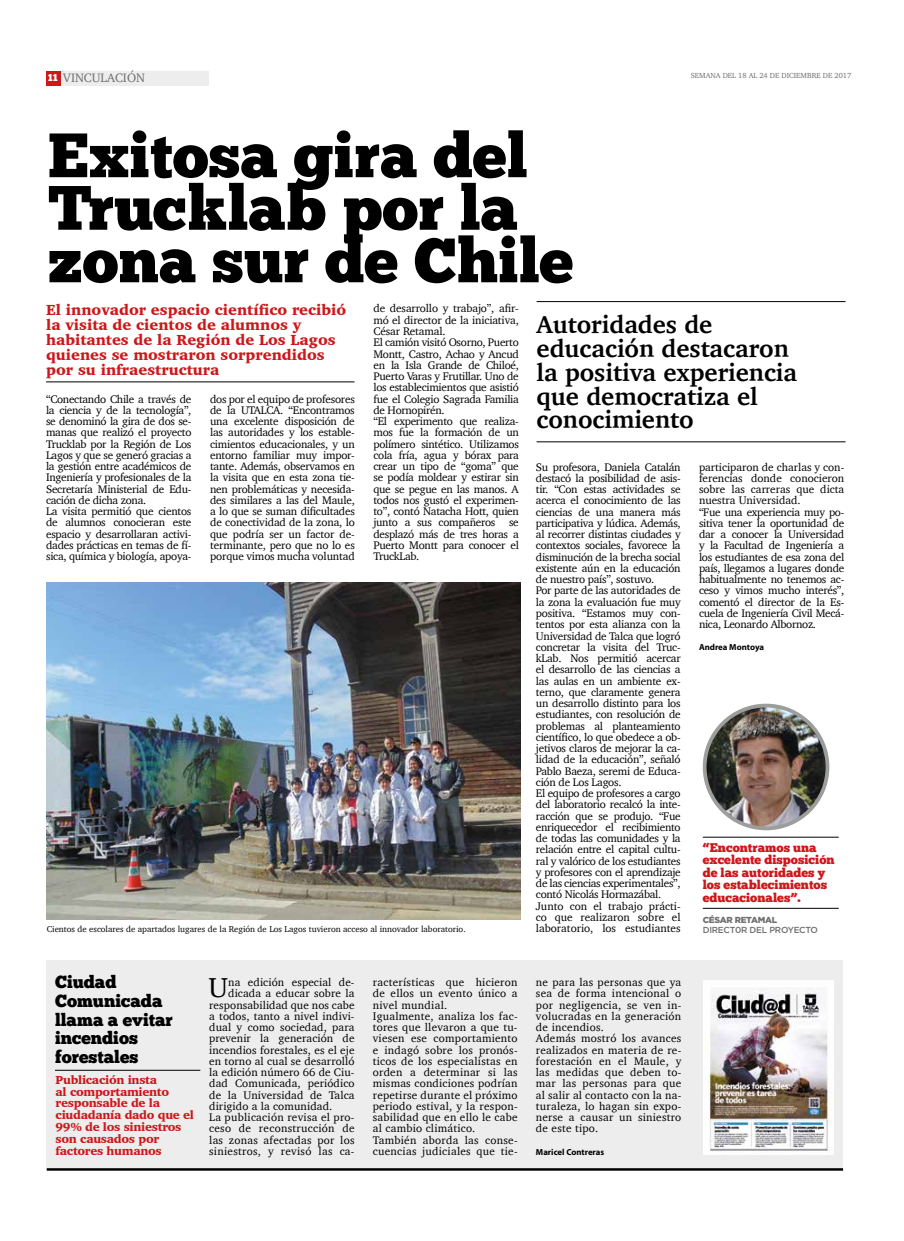
<style>
.page{position:relative;width:904px;height:1241px;background:#fff}
.page>*{position:absolute;margin:0;border:0;box-sizing:border-box;transform-origin:0 0}
.t1{font:62.5px/52.5px "Chunk Five Ex";color:#000}
.t2{font:28px "Charter";color:#000}
.t3{font:700 25px/23.8px "Charter";color:#000}
.t4{font:17.5px/18.8px "Chunk Five Ex";color:#000}
.t5{font:900 15px/15px "Charter";color:#cd171a}
.t6{font:12.5px/12.5px "Chunk Five Ex";color:#cd171a}
.t7{font:12.5px "Charter";color:#706f6f}
.t8{font:900 11.88px/11.9px "Charter";letter-spacing:-.025em;color:#cd171a}
.t9{font:11.25px/11.2px "Charter";letter-spacing:-.02em;color:#000}
.t10{font:11.25px/11.2px "Charter";letter-spacing:.02em;color:#000}
.t11{font:11.25px "Charter";letter-spacing:.01em;color:#000}
.t12{font:11.25px "Charter";letter-spacing:.025em;color:#000}
.t13{font:8.75px "Charter";color:#000}
.t14{font:700 8.75px "Myriad Pro";color:#000}
.t15{font:500 8.75px "Gotham";letter-spacing:-.03em;color:#706f6f}
.t16{font:900 8.75px "Gotham";letter-spacing:-.03em;color:#706f6f}
.t17{font:7.5px "Charter";color:#706f6f}
.s1{font-family:"Chunk Five Ex";font-size:10px;color:#fff}
</style>
<div class="page">
<div style="left:46px;top:71px;width:15px;height:15px;background:#cd171a"></div>
<div style="left:62px;top:71px;width:147px;height:15px;background:#ededed"></div>
<div style="left:47px;top:960px;width:796px;height:209px;background:#ededed"></div>
<img style="left:47px;top:582px;width:473px;height:336px">
<hr style="left:536px;top:441px;width:309px;height:1px;background:#000">
<hr style="left:536px;top:301px;width:309px;height:1px;background:#000">
<hr style="left:46px;top:381px;width:308px;height:1px;background:#000">
<hr style="left:702px;top:836px;width:136px;height:1px;background:#000">
<hr style="left:702px;top:907px;width:136px;height:1px;background:#000">
<img style="left:704px;top:705px;width:123px;height:123px;border-radius:61px">
<div style="left:702px;top:703px;width:127px;height:127px;border:4px solid #9d9d9c;border-radius:50%"></div>
<hr style="left:47px;top:1167px;width:796px;height:3px;background:#000">
<hr style="left:55px;top:1069px;width:145px;height:1px;background:#000">
<img style="left:703px;top:980px;width:130px;height:174px">
<p class="t7" style="left:48px;top:67px;width:99px"><span class="s1">11</span> VINCULACIÓN</p>
<p class="t17" style="left:690px;top:69px;width:162px">SEMANA DEL 18 AL 24 DE DICIEMBRE DE 2017</p>
<h1 class="t1" style="left:48px;top:128px;width:527px">Exitosa gira del<br>Trucklab por la zona sur de Chile</h1>
<h3 class="t5" style="left:46px;top:302px;width:302px">El innovador espacio científico recibió la visita de cientos de alumnos y habitantes de la Región de Los Lagos quienes se mostraron sorprendidos por su infraestructura</h3>
<p class="t9" style="left:46px;top:393px;width:147px">“Conectando Chile a través de la ciencia y de la tecnología”, se denominó la gira de dos se&shy;manas que realizó el proyecto<br>Trucklab por la Región de Los<br>Lagos y que se generó gracias a la gestión entre académicos de<br>Ingeniería y profesionales de la<br>Secretaría Ministerial de Edu&shy;cación de dicha zona.<br>La visita permitió que cientos de alumnos conocieran este espacio y desarrollaran activi&shy;dades prácticas en temas de fí&shy;sica, química y biología, apoya-</p>
<p class="t9" style="left:210px;top:393px;width:146px;text-align:justify">dos por el equipo de profesores de la UTALCA. “Encontramos una excelente disposición de las autoridades y los estable&shy;cimientos educacionales, y un entorno familiar muy impor&shy;tante. Además, observamos en la visita que en esta zona tie&shy;nen problemáticas y necesida&shy;des similares a las del Maule, a lo que se suman dificultades de conectividad de la zona, lo que podría ser un factor de&shy;terminante, pero que no lo es porque vimos mucha voluntad</p>
<p class="t9" style="left:373px;top:303px;width:147px">de desarrollo y trabajo”, afir&shy;mó el director de la iniciativa,<br>César Retamal.<br>El camión visitó Osorno, Puerto<br>Montt, Castro, Achao y Ancud en la Isla Grande de Chiloé,<br>Puerto Varas y Frutillar. Uno de los establecimientos que asistió fue el Colegio Sagrada Familia de Hornopirén.<br>“El experimento que realiza&shy;mos fue la formación de un polímero sintético. Utilizamos cola fría, agua y bórax para crear un tipo de “goma” que se podía moldear y estirar sin que se pegue en las manos. A todos nos gustó el experimen&shy;to”, contó Natacha Hott, quien junto a sus compañeros se desplazó más de tres horas a<br>Puerto Montt para conocer el<br>TruckLab.</p>
<h3 class="t3" style="left:536px;top:312px;width:262px">Autoridades de educación destacaron la positiva experiencia que democratiza el conocimiento</h3>
<p class="t9" style="left:536px;top:461px;width:146px">Su profesora, Daniela Catalán destacó la posibilidad de asis&shy;tir. “Con estas actividades se acerca el conocimiento de las ciencias de una manera más participativa y lúdica. Además, al recorrer distintas ciudades y contextos sociales, favorece la disminución de la brecha social existente aún en la educación de nuestro país”, sostuvo.<br>Por parte de las autoridades de la zona la evaluación fue muy positiva. “Estamos muy con&shy;tentos por esta alianza con la<br>Universidad de Talca que logró concretar la visita del Truc&shy;kLab. Nos permitió acercar el desarrollo de las ciencias a las aulas en un ambiente ex&shy;terno, que claramente genera un desarrollo distinto para los estudiantes, con resolución de problemas al planteamiento científico, lo que obedece a ob&shy;jetivos claros de mejorar la ca&shy;lidad de la educación”, señaló<br>Pablo Baeza, seremi de Educa&shy;ción de Los Lagos.<br>El equipo de profesores a cargo del laboratorio recalcó la inte&shy;racción que se produjo. “Fue enriquecedor el recibimiento de todas las comunidades y la relación entre el capital cultu&shy;ral y valórico de los estudiantes y profesores con el aprendizaje de las ciencias experimentales”, contó Nicolás Hormazábal.<br>Junto con el trabajo prácti&shy;co que realizaron sobre el laboratorio, los estudiantes</p>
<p class="t9" style="left:699px;top:461px;width:147px">participaron de charlas y con&shy;ferencias donde conocieron sobre las carreras que dicta nuestra Universidad.<br>“Fue una experiencia muy po&shy;sitiva tener la oportunidad de dar a conocer la Universidad y la Facultad de Ingeniería a los estudiantes de esa zona del país, llegamos a lugares donde habitualmente no tenemos ac&shy;ceso y vimos mucho interés”, comentó el director de la Es&shy;cuela de Ingeniería Civil Mecá&shy;nica, Leonardo Albornoz.</p>
<p class="t14" style="left:699px;top:641px;width:67px">Andrea Montoya</p>
<p class="t6" style="left:702px;top:840px;width:133px">“Encontramos una excelente disposición de las autoridades y los establecimientos educacionales”.</p>
<p class="t16" style="left:702px;top:913px;width:76px">CÉSAR RETAMAL</p>
<p class="t15" style="left:702px;top:923px;width:117px">DIRECT0R DEL PROYECTO</p>
<p class="t13" style="left:47px;top:921px;width:420px">Cientos de escolares de apartados lugares de la Región de Los Lagos tuvieron acceso al innovador laboratorio.</p>
<h3 class="t4" style="left:55px;top:972px;width:119px">Ciudad<br>Comunicada llama a evitar incendios forestales</h3>
<p class="t8" style="left:56px;top:1073px;width:140px">Publicación insta<br>al comportamiento responsable de la ciudadanía dado que el<br>99% de los siniestros son causados por factores humanos</p>
<h2 class="t2" style="left:208px;top:963px;width:21px">U</h2>
<p class="t11" style="left:228px;top:972px;width:128px">na edición especial de-</p>
<p class="t11" style="left:228px;top:983px;width:128px">dicada a educar sobre la</p>
<p class="t11" style="left:209px;top:994px;width:147px">responsabilidad que nos cabe</p>
<p class="t11" style="left:209px;top:1006px;width:147px">a todos, tanto a nivel indivi-</p>
<p class="t11" style="left:209px;top:1017px;width:147px">dual y como sociedad, para</p>
<p class="t11" style="left:209px;top:1028px;width:147px">prevenir la generación de</p>
<p class="t11" style="left:209px;top:1039px;width:147px">incendios forestales, es el eje</p>
<p class="t11" style="left:209px;top:1051px;width:147px">en torno al cual se desarrolló</p>
<p class="t11" style="left:209px;top:1062px;width:147px">la edición número 66 de Ciu-</p>
<p class="t11" style="left:209px;top:1073px;width:147px">dad Comunicada, periódico</p>
<p class="t11" style="left:209px;top:1084px;width:147px">de la Universidad de Talca</p>
<p class="t11" style="left:209px;top:1096px;width:125px">dirigido a la comunidad.</p>
<p class="t12" style="left:209px;top:1107px;width:147px">La publicación revisa el pro-</p>
<p class="t12" style="left:209px;top:1118px;width:147px">ceso de reconstrucción de</p>
<p class="t12" style="left:209px;top:1129px;width:147px">las zonas afectadas por los</p>
<p class="t12" style="left:209px;top:1141px;width:147px">siniestros, y revisó las ca-</p>
<p class="t10" style="left:373px;top:976px;width:146px">racterísticas que hicieron de ellos un evento único a nivel mundial.<br>Igualmente, analiza los fac&shy;tores que llevaron a que tu&shy;viesen ese comportamiento e indagó sobre los pronós&shy;ticos de los especialistas en orden a determinar si las mismas condiciones podrían repetirse durante el próximo periodo estival, y la respon&shy;sabilidad que en ello le cabe al cambio climático.<br>También aborda las conse&shy;cuencias judiciales que tie-</p>
<p class="t10" style="left:536px;top:976px;width:147px">ne para las personas que ya sea de forma intencional o por negligencia, se ven in&shy;volucradas en la generación de incendios.<br>Además mostró los avances realizados en materia de re&shy;forestación en el Maule, y las medidas que deben to&shy;mar las personas para que al salir al contacto con la na&shy;turaleza, lo hagan sin expo&shy;nerse a causar un siniestro de este tipo.</p>
<p class="t14" style="left:536px;top:1145px;width:70px">Maricel Contreras</p>
</div>
